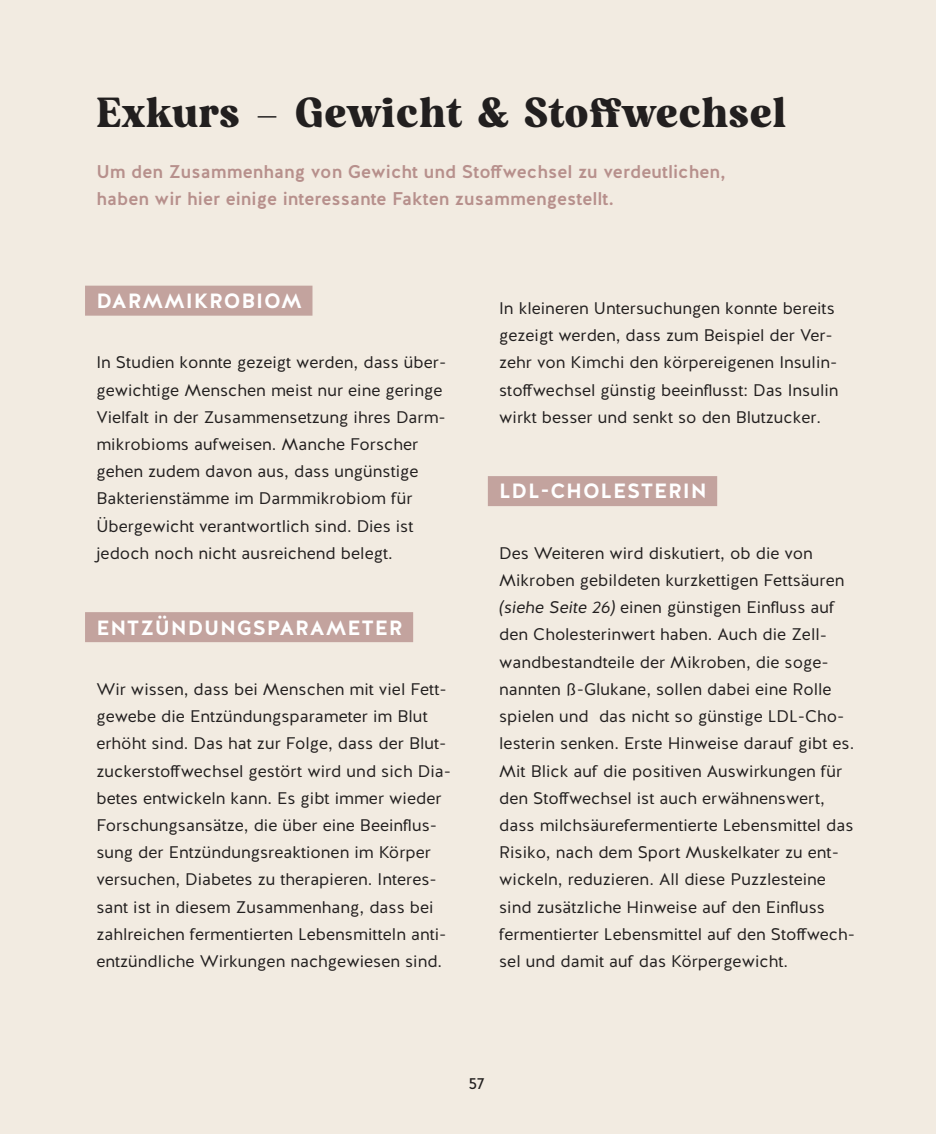
<style>
.page{position:relative;width:936px;height:1134px;background:#fff}
.page>*{position:absolute;margin:0;border:0;box-sizing:border-box;transform-origin:0 0}
.t1{font:700 42px "Jessi Neue";color:#221f1f}
.t2{font:700 20.6px "Halis GR";letter-spacing:.04em;color:#fff}
.t3{font:500 18.4px/27.2px "Halis GR";color:#b7908c}
.t4{font:16.8px/27.2px "Halis GR";color:#221f1f}
.t5{font:16px "Halis GR";color:#221f1f}
.s1{font-style:italic}
</style>
<div class="page">
<div style="left:0;top:0;width:935px;height:1134px;background:#f2ebe1"></div>
<div style="left:85px;top:286px;width:227px;height:30px;background:#c3a39e"></div>
<div style="left:85px;top:612px;width:328px;height:30px;background:#c3a39e"></div>
<div style="left:488px;top:476px;width:229px;height:30px;background:#c3a39e"></div>
<h1 class="t1" style="left:96px;top:93px;width:692px">Exkurs – Gewicht &amp; Stoffwechsel</h1>
<p class="t3" style="left:96px;top:160px;width:631px">Um den Zusammenhang von Gewicht und Stoffwechsel zu verdeutlichen, haben wir hier einige interessante Fakten zusammengestellt.</p>
<p class="t2" style="left:96px;top:288px;width:207px">DARMMIKROBIOM</p>
<p class="t4" style="left:96px;top:349px;width:351px">In Studien konnte gezeigt werden, dass über&shy;gewichtige Menschen meist nur eine geringe Vielfalt in der Zusammensetzung ihres Darm&shy;mikrobioms aufweisen. Manche Forscher gehen zudem davon aus, dass ungünstige Bakterienstämme im Darmmikrobiom für Übergewicht verantwortlich sind. Dies ist jedoch noch nicht ausreichend belegt.</p>
<p class="t2" style="left:96px;top:615px;width:308px">ENTZÜNDUNGSPARAMETER</p>
<p class="t4" style="left:96px;top:676px;width:356px">Wir wissen, dass bei Menschen mit viel Fett&shy;gewebe die Entzündungsparameter im Blut erhöht sind. Das hat zur Folge, dass der Blut&shy;zuckerstoffwechsel gestört wird und sich Dia&shy;betes entwickeln kann. Es gibt immer wieder Forschungsansätze, die über eine Beeinflus&shy;sung der Entzündungsreaktionen im Körper versuchen, Diabetes zu therapieren. Interes&shy;sant ist in diesem Zusammenhang, dass bei zahlreichen fermentierten Lebensmitteln anti&shy;entzündliche Wirkungen nachgewiesen sind.</p>
<p class="t4" style="left:499px;top:295px;width:341px">In kleineren Untersuchungen konnte bereits gezeigt werden, dass zum Beispiel der Ver&shy;zehr von Kimchi den körpereigenen Insulin&shy;stoffwechsel günstig beeinflusst: Das Insulin wirkt besser und senkt so den Blutzucker.</p>
<p class="t2" style="left:499px;top:479px;width:209px">LDL-CHOLESTERIN</p>
<p class="t4" style="left:499px;top:540px;width:357px">Des Weiteren wird diskutiert, ob die von Mikroben gebildeten kurzkettigen Fettsäuren <span class="s1">(siehe Seite 26)</span> einen günstigen Einfluss auf den Cholesterinwert haben. Auch die Zell&shy;wandbestandteile der Mikroben, die soge&shy;nannten ß-Glukane, sollen dabei eine Rolle spielen und das nicht so günstige LDL-Cho&shy;lesterin senken. Erste Hinweise darauf gibt es.<br>Mit Blick auf die positiven Auswirkungen für den Stoffwechsel ist auch erwähnenswert, dass milchsäurefermentierte Lebensmittel das Risiko, nach dem Sport Muskelkater zu ent&shy;wickeln, reduzieren. All diese Puzzlesteine sind zusätzliche Hinweise auf den Einfluss fermentierter Lebensmittel auf den Stoffwech&shy;sel und damit auf das Körpergewicht.</p>
<p class="t5" style="left:468px;top:1074px;width:18px">57</p>
</div>
